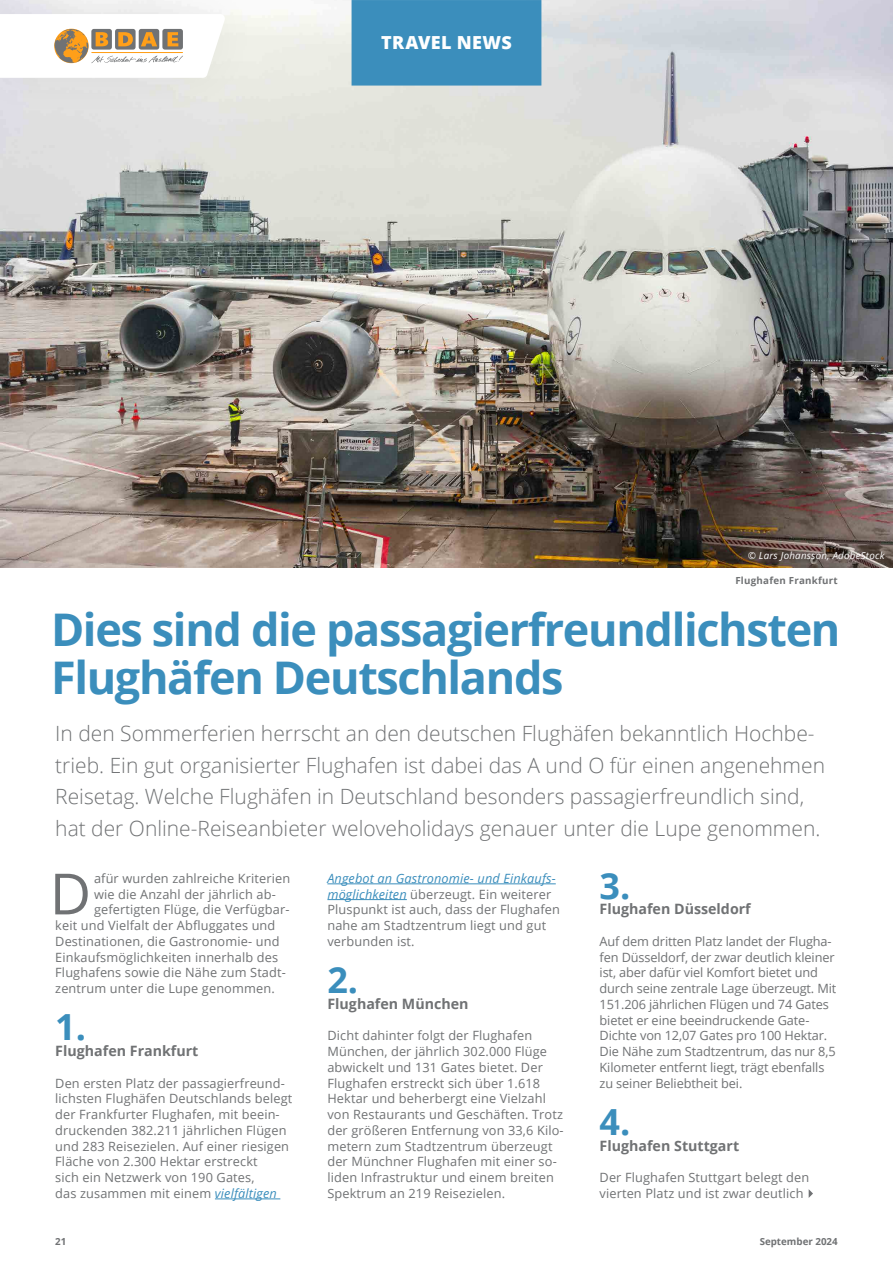
<style>
.page{position:relative;width:893px;height:1263px;background:#fff}
.page>*{position:absolute;margin:0;border:0;box-sizing:border-box;transform-origin:0 0}
.t1{font:56.85px "Open Sans";color:#707274}
.t2{font:700 45px/48px "Open Sans";letter-spacing:-.03em;color:#3b8ebc}
.t3{font:700 36px "Open Sans";color:#3b8ebc}
.t4{font:300 21px/31.5px "Open Sans";color:#707274}
.t5{font:800 18px "Open Sans";letter-spacing:.02em;color:#fff}
.t6{font:700 14.25px "Open Sans";color:#707274}
.t7{font:12.75px/15.8px "Open Sans";letter-spacing:.01em;color:#707274}
.t8{font:12.75px/15.8px "Open Sans";letter-spacing:-.01em;color:#707274}
.t9{font:italic 9.75px "Open Sans";letter-spacing:.025em;color:#fff}
.t10{font:700 9.75px "Open Sans";letter-spacing:.025em;color:#707274}
.t11{font:700 9.75px "Open Sans";color:#707274}
.s1{font-style:italic;color:#3b8ebc}
</style>
<div class="page">
<img style="left:0;top:0;width:893px;height:568px">
<hr style="left:215px;top:1198px;width:65px;height:1px;background:#3b8ebc">
<hr style="left:327px;top:883px;width:229px;height:1px;background:#3b8ebc">
<hr style="left:327px;top:899px;width:80px;height:1px;background:#3b8ebc">
<div style="left:352px;top:0;width:189px;height:86px;background:#3b8ebc"></div>
<div style="left:0;top:0;width:269px;height:125px;background:#000;opacity:.05"></div>
<svg style="left:0;top:14px;width:226px;height:64px"></svg>
<svg style="left:809px;top:1189px;width:4px;height:9px"></svg>
<h3 class="t5" style="left:381px;top:29px;width:132px">TRAVEL NEWS</h3>
<p class="t9" style="left:748px;top:549px;width:138px">© Lars Johansson, AdobeStock</p>
<p class="t10" style="left:735px;top:573px;width:104px">Flughafen Frankfurt</p>
<h2 class="t2" style="left:51px;top:604px;width:791px">Dies sind die passagierfreundlichsten<br>Flughäfen Deutschlands</h2>
<p class="t4" style="left:55px;top:717px;width:771px">In den Sommerferien herrscht an den deutschen Flughäfen bekanntlich Hochbe&shy;trieb. Ein gut organisierter Flughafen ist dabei das A und O für einen angenehmen Reisetag. Welche Flughäfen in Deutschland besonders passagierfreundlich sind, hat der Online-Reiseanbieter weloveholidays genauer unter die Lupe genommen.</p>
<h1 class="t1" style="left:50px;top:855px;width:43px">D</h1>
<p class="t7" style="left:94px;top:870px;width:198px">afür wurden zahlreiche Kriterien</p>
<p class="t7" style="left:94px;top:886px;width:183px">wie die Anzahl der jährlich ab-</p>
<p class="t7" style="left:94px;top:901px;width:197px">gefertigten Flüge, die Verfügbar-</p>
<p class="t7" style="left:55px;top:917px;width:222px">keit und Vielfalt der Abfluggates und</p>
<p class="t7" style="left:55px;top:933px;width:226px">Destinationen, die Gastronomie- und</p>
<p class="t7" style="left:55px;top:949px;width:224px">Einkaufsmöglichkeiten innerhalb des</p>
<p class="t7" style="left:55px;top:964px;width:232px">Flughafens sowie die Nähe zum Stadt-</p>
<p class="t7" style="left:55px;top:980px;width:221px">zentrum unter die Lupe genommen.</p>
<h3 class="t3" style="left:55px;top:1002px;width:32px">1.</h3>
<p class="t6" style="left:55px;top:1041px;width:145px">Flughafen Frankfurt</p>
<p class="t7" style="left:55px;top:1075px;width:239px">Den ersten Platz der passagierfreund&shy;lichsten Flughäfen Deutschlands belegt der Frankfurter Flughafen, mit beein&shy;druckenden 382.211 jährlichen Flügen und 283 Reisezielen. Auf einer riesigen Fläche von 2.300 Hektar erstreckt<br>sich ein Netzwerk von 190 Gates,<br>das zusammen mit einem <span class="s1">vielfältigen</span></p>
<p class="t7" style="left:327px;top:870px;width:234px"><span class="s1">Angebot an Gastronomie- und Einkaufs&shy;möglichkeiten</span> überzeugt. Ein weiterer Pluspunkt ist auch, dass der Flughafen nahe am Stadtzentrum liegt und gut verbunden ist.</p>
<h3 class="t3" style="left:327px;top:955px;width:32px">2.</h3>
<p class="t6" style="left:327px;top:994px;width:143px">Flughafen München</p>
<p class="t7" style="left:327px;top:1027px;width:238px">Dicht dahinter folgt der Flughafen München, der jährlich 302.000 Flüge abwickelt und 131 Gates bietet. Der Flughafen erstreckt sich über 1.618<br>Hektar und beherbergt eine Vielzahl von Restaurants und Geschäften. Trotz der größeren Entfernung von 33,6 Kilo&shy;metern zum Stadtzentrum überzeugt der Münchner Flughafen mit einer so&shy;liden Infrastruktur und einem breiten Spektrum an 219 Reisezielen.</p>
<h3 class="t3" style="left:600px;top:860px;width:32px">3.</h3>
<p class="t6" style="left:600px;top:899px;width:153px">Flughafen Düsseldorf</p>
<p class="t8" style="left:600px;top:933px;width:238px">Auf dem dritten Platz landet der Flugha&shy;fen Düsseldorf, der zwar deutlich kleiner ist, aber dafür viel Komfort bietet und durch seine zentrale Lage überzeugt. Mit 151.206 jährlichen Flügen und 74 Gates bietet er eine beeindruckende Gate-Dichte von 12,07 Gates pro 100 Hektar.<br>Die Nähe zum Stadtzentrum, das nur 8,5<br>Kilometer entfernt liegt, trägt ebenfalls zu seiner Beliebtheit bei.</p>
<h3 class="t3" style="left:600px;top:1096px;width:32px">4.</h3>
<p class="t6" style="left:600px;top:1135px;width:141px">Flughafen Stuttgart</p>
<p class="t7" style="left:600px;top:1169px;width:211px">Der Flughafen Stuttgart belegt den vierten Platz und ist zwar deutlich</p>
<p class="t10" style="left:55px;top:1235px;width:13px">21</p>
<p class="t11" style="left:760px;top:1235px;width:80px">September 2024</p>
</div>
